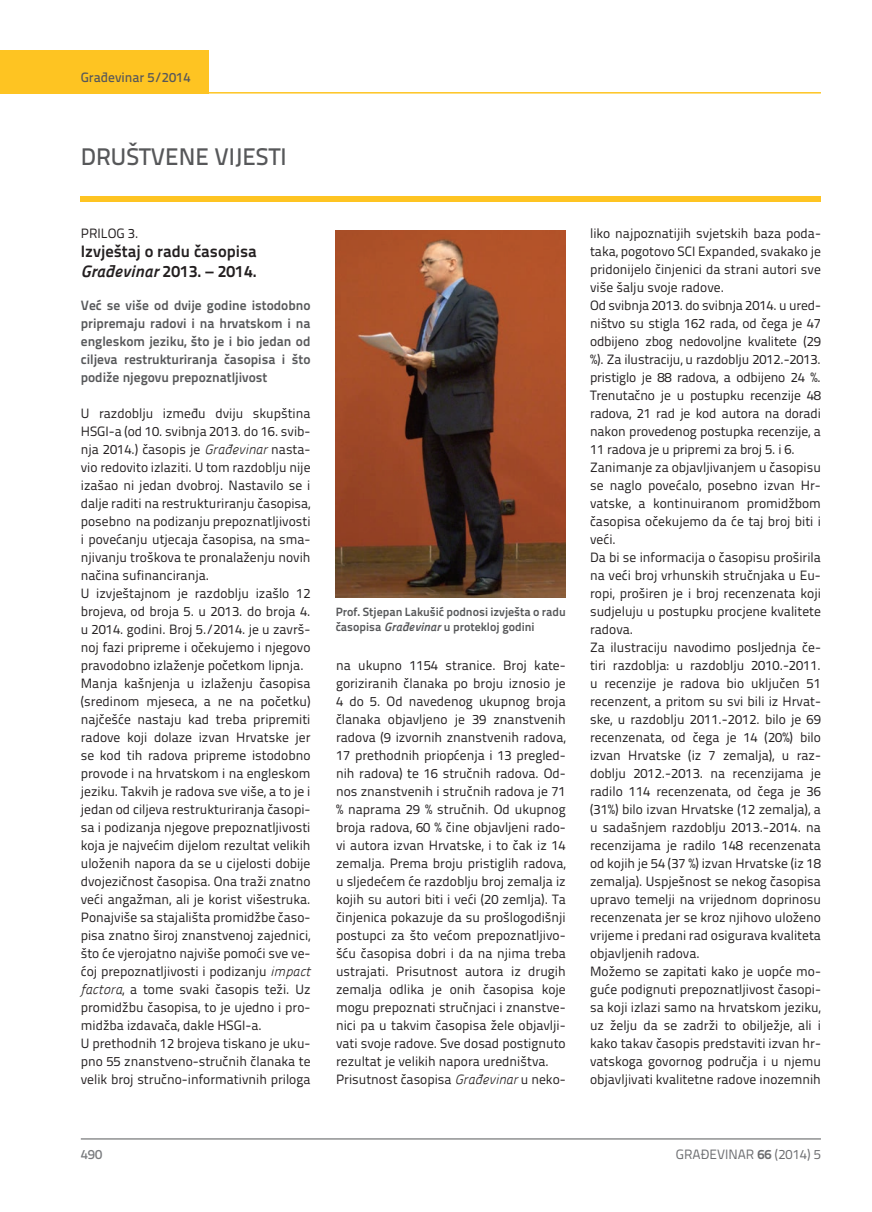
<style>
.page{position:relative;width:872px;height:1212px;background:#fff}
.page>*{position:absolute;margin:0;border:0;box-sizing:border-box;transform-origin:0 0}
.t1{font:500 24px "Titillium Text 22 L";color:#57585a}
.t2{font:700 16.5px/19.5px "Titillium Text 22 L";color:#231f20}
.t3{font:13.5px/18px "Titillium Text 22 L";color:#231f20}
.t4{font:700 13.5px/18px "Titillium Text 22 L";color:#57585a;text-align:justify}
.t5{font:13.5px "Titillium Text 22 L";color:#6c6d70}
.t6{font:500 13.5px "Titillium Text 22 L";color:#57585a}
.t7{font:500 13.5px "Titillium Text 22 L";color:#787a7d}
.t8{font:700 12px/15px "Titillium Text 22 L";color:#57585a}
.s1{font-family:"Panefresco 800 wt";font-weight:400;font-style:italic}
.s2{font-family:"Panefresco 250 wt";font-style:italic}
.s3{font-weight:700}
</style>
<div class="page">
<hr style="left:81px;top:1139px;width:740px;height:1px;background:#57585a">
<hr style="left:208px;top:92px;width:613px;height:2px;background:#fec422">
<div style="left:0;top:50px;width:208px;height:44px;background:#fec422"></div>
<div style="left:81px;top:196px;width:740px;height:6px;background:#fec422"></div>
<img style="left:335px;top:230px;width:230px;height:368px">
<p class="t6" style="left:81px;top:67px;width:111px">Građevinar 5/2014</p>
<h1 class="t1" style="left:81px;top:138px;width:207px">DRUŠTVENE VIJESTI</h1>
<p class="t3" style="left:81px;top:223px;width:59px">PRILOG 3.</p>
<p class="t2" style="left:81px;top:241px;width:178px">Izvještaj o radu časopisa<br><span class="s1">Građevinar</span> 2013. – 2014.</p>
<p class="t4" style="left:81px;top:295px;width:231px">Već se više od dvije godine istodobno pripremaju radovi i na hrvatskom i na engleskom jeziku, što je i bio jedan od ciljeva restrukturiranja časopisa i što podiže njegovu prepoznatljivost</p>
<p class="t3" style="left:81px;top:403px;width:231px">U razdoblju između dviju skupština HSGI-a (od 10. svibnja 2013. do 16. svib&shy;nja 2014.) časopis je <span class="s2">Građevinar</span> nasta&shy;vio redovito izlaziti. U tom razdoblju nije izašao ni jedan dvobroj. Nastavilo se i dalje raditi na restrukturiranju časopisa, posebno na podizanju prepoznatljivosti i povećanju utjecaja časopisa, na sma&shy;njivanju troškova te pronalaženju novih načina sufinanciranja.<br>U izvještajnom je razdoblju izašlo 12 brojeva, od broja 5. u 2013. do broja 4. u 2014. godini. Broj 5./2014. je u završ&shy;noj fazi pripreme i očekujemo i njegovo pravodobno izlaženje početkom lipnja.<br>Manja kašnjenja u izlaženju časopisa (sredinom mjeseca, a ne na početku) najčešće nastaju kad treba pripremiti radove koji dolaze izvan Hrvatske jer se kod tih radova pripreme istodobno provode i na hrvatskom i na engleskom jeziku. Takvih je radova sve više, a to je i jedan od ciljeva restrukturiranja časopi&shy;sa i podizanja njegove prepoznatljivosti koja je najvećim dijelom rezultat velikih uloženih napora da se u cijelosti dobije dvojezičnost časopisa. Ona traži znatno veći angažman, ali je korist višestruka.<br>Ponajviše sa stajališta promidžbe časo&shy;pisa znatno široj znanstvenoj zajednici, što će vjerojatno najviše pomoći sve ve&shy;ćoj prepoznatljivosti i podizanju <span class="s2">impact factora</span>, a tome svaki časopis teži. Uz promidžbu časopisa, to je ujedno i pro&shy;midžba izdavača, dakle HSGI-a.<br>U prethodnih 12 brojeva tiskano je uku&shy;pno 55 znanstveno-stručnih članaka te velik broj stručno-informativnih priloga</p>
<p class="t8" style="left:336px;top:603px;width:231px">Prof. Stjepan Lakušić podnosi izvješta o radu časopisa <span class="s1">Građevinar</span> u protekloj godini</p>
<p class="t3" style="left:336px;top:655px;width:231px">na ukupno 1154 stranice. Broj kate&shy;goriziranih članaka po broju iznosio je 4 do 5. Od navedenog ukupnog broja članaka objavljeno je 39 znanstvenih radova (9 izvornih znanstvenih radova, 17 prethodnih priopćenja i 13 pregled&shy;nih radova) te 16 stručnih radova. Od&shy;nos znanstvenih i stručnih radova je 71 % naprama 29 % stručnih. Od ukupnog broja radova, 60 % čine objavljeni rado&shy;vi autora izvan Hrvatske, i to čak iz 14 zemalja. Prema broju pristiglih radova, u sljedećem će razdoblju broj zemalja iz kojih su autori biti i veći (20 zemlja). Ta činjenica pokazuje da su prošlogodišnji postupci za što većom prepoznatljivo&shy;šću časopisa dobri i da na njima treba ustrajati. Prisutnost autora iz drugih zemalja odlika je onih časopisa koje mogu prepoznati stručnjaci i znanstve&shy;nici pa u takvim časopisa žele objavlji&shy;vati svoje radove. Sve dosad postignuto rezultat je velikih napora uredništva.<br>Prisutnost časopisa <span class="s2">Građevinar</span> u neko-</p>
<p class="t3" style="left:590px;top:223px;width:232px">liko najpoznatijih svjetskih baza poda&shy;taka, pogotovo SCI Expanded, svakako je pridonijelo činjenici da strani autori sve više šalju svoje radove.<br>Od svibnja 2013. do svibnja 2014. u ured&shy;ništvo su stigla 162 rada, od čega je 47 odbijeno zbog nedovoljne kvalitete (29 %). Za ilustraciju, u razdoblju 2012.-2013. pristiglo je 88 radova, a odbijeno 24 %.<br>Trenutačno je u postupku recenzije 48 radova, 21 rad je kod autora na doradi nakon provedenog postupka recenzije, a 11 radova je u pripremi za broj 5. i 6.<br>Zanimanje za objavljivanjem u časopisu se naglo povećalo, posebno izvan Hr&shy;vatske, a kontinuiranom promidžbom časopisa očekujemo da će taj broj biti i veći.<br>Da bi se informacija o časopisu proširila na veći broj vrhunskih stručnjaka u Eu&shy;ropi, proširen je i broj recenzenata koji sudjeluju u postupku procjene kvalitete radova.<br>Za ilustraciju navodimo posljednja če&shy;tiri razdoblja: u razdoblju 2010.-2011. u recenzije je radova bio uključen 51 recenzent, a pritom su svi bili iz Hrvat&shy;ske, u razdoblju 2011.-2012. bilo je 69 recenzenata, od čega je 14 (20%) bilo izvan Hrvatske (iz 7 zemalja), u raz&shy;doblju 2012.-2013. na recenzijama je radilo 114 recenzenata, od čega je 36 (31%) bilo izvan Hrvatske (12 zemalja), a u sadašnjem razdoblju 2013.-2014. na recenzijama je radilo 148 recenzenata od kojih je 54 (37 %) izvan Hrvatske (iz 18 zemalja). Uspješnost se nekog časopisa upravo temelji na vrijednom doprinosu recenzenata jer se kroz njihovo uloženo vrijeme i predani rad osigurava kvaliteta objavljenih radova.<br>Možemo se zapitati kako je uopće mo&shy;guće podignuti prepoznatljivost časopi&shy;sa koji izlazi samo na hrvatskom jeziku, uz želju da se zadrži to obilježje, ali i kako takav časopis predstaviti izvan hr&shy;vatskoga govornog područja i u njemu objavljivati kvalitetne radove inozemnih</p>
<p class="t7" style="left:81px;top:1144px;width:23px">490</p>
<p class="t5" style="left:676px;top:1144px;width:146px">GRAĐEVINAR <span class="s3">66</span> (2014) 5</p>
</div>
